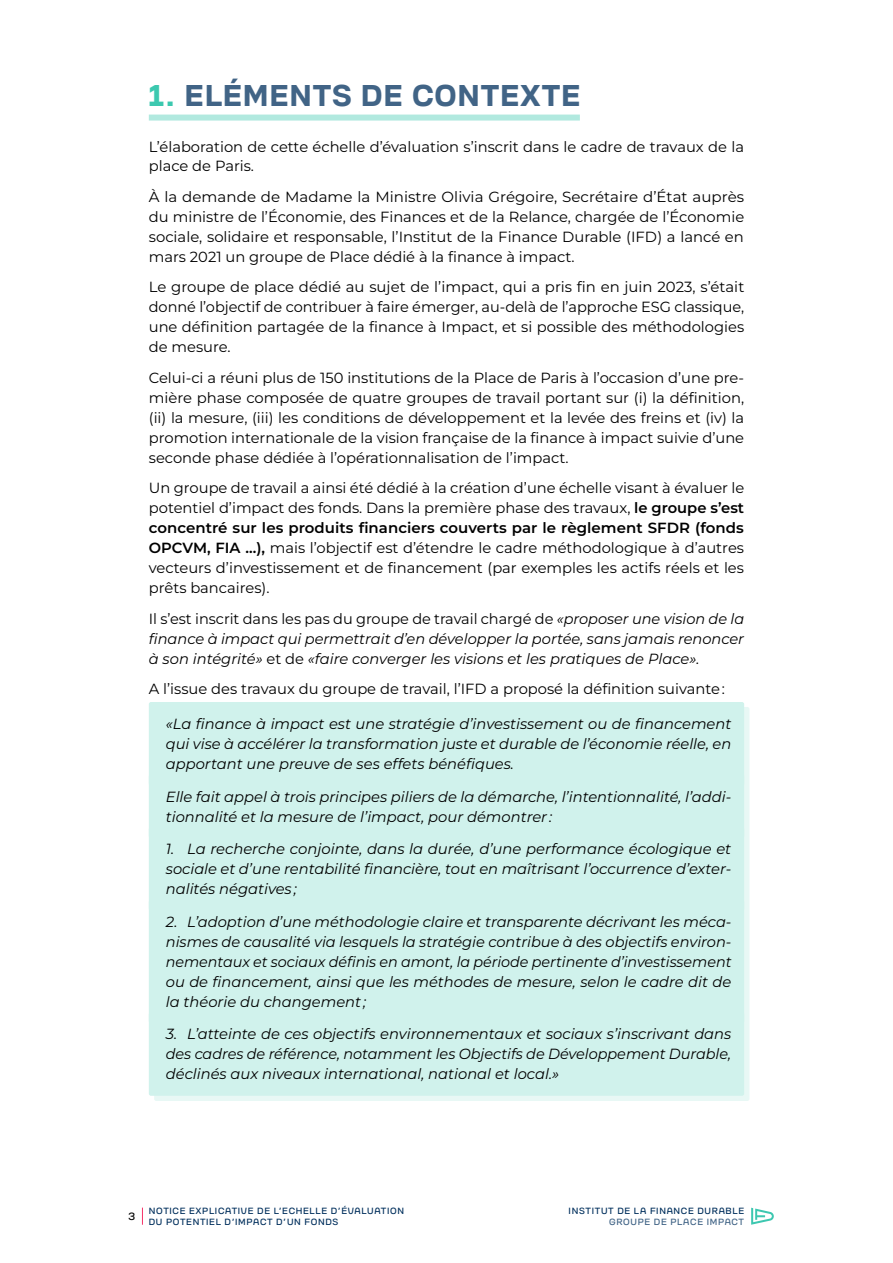
<style>
.page{position:relative;width:893px;height:1263px;background:#fff}
.page>*{position:absolute;margin:0;border:0;box-sizing:border-box;transform-origin:0 0}
.t1{font:700 30px "Toroka";letter-spacing:.025em;color:#416486}
.t2{font:14.7px/20px "Montserrat";color:#000;text-align:justify}
.t3{font:italic 14.7px/20px "Montserrat";color:#000;text-align:justify}
.t4{font:10.5px "Toroka";color:#000}
.t5{font:9px/10.8px "Toroka";letter-spacing:.075em;color:#02305d}
.t6{font:9px "Toroka";letter-spacing:.075em;color:#416486}
.s1{color:#3cc8af}
.s2{font-weight:600}
.s3{font-style:normal}
</style>
<div class="page">
<svg style="left:751px;top:1208px;width:23px;height:17px"></svg>
<svg style="left:142px;top:1207px;width:1px;height:18px"></svg>
<div style="left:154px;top:707px;width:595px;height:394px;background:#e8f8f5;border-radius:2px"></div>
<div style="left:149px;top:115px;width:431px;height:6px;background:#b1e9df"></div>
<div style="left:149px;top:702px;width:595px;height:83px;background:#d0f2ec;border-radius:2px"></div>
<div style="left:149px;top:775px;width:595px;height:63px;background:#d0f2ec;border-radius:2px"></div>
<div style="left:149px;top:827px;width:595px;height:84px;background:#d0f2ec;border-radius:2px"></div>
<div style="left:149px;top:900px;width:595px;height:123px;background:#d0f2ec;border-radius:2px"></div>
<div style="left:149px;top:1012px;width:595px;height:84px;background:#d0f2ec;border-radius:2px"></div>
<h1 class="t1" style="left:149px;top:72px;width:433px"><span class="s1">1.</span> ELÉMENTS DE CONTEXTE</h1>
<p class="t2" style="left:149px;top:136px;width:597px">L’élaboration de cette échelle d’évaluation s’inscrit dans le cadre de travaux de la place de Paris.</p>
<p class="t2" style="left:149px;top:186px;width:597px">À la demande de Madame la Ministre Olivia Grégoire, Secrétaire d’État auprès du ministre de l’Économie, des Finances et de la Relance, chargée de l’Économie sociale, solidaire et responsable, l’Institut de la Finance Durable (IFD) a lancé en mars 2021 un groupe de Place dédié à la finance à impact.</p>
<p class="t2" style="left:149px;top:277px;width:597px">Le groupe de place dédié au sujet de l’impact, qui a pris fin en juin 2023, s’était donné l’objectif de contribuer à faire émerger, au-delà de l’approche ESG classique, une définition partagée de la finance à Impact, et si possible des méthodologies de mesure.</p>
<p class="t2" style="left:149px;top:367px;width:597px">Celui-ci a réuni plus de 150 institutions de la Place de Paris à l’occasion d’une pre&shy;mière phase composée de quatre groupes de travail portant sur (i) la définition, (ii) la mesure, (iii) les conditions de développement et la levée des freins et (iv) la promotion internationale de la vision française de la finance à impact suivie d’une seconde phase dédiée à l’opérationnalisation de l’impact.</p>
<p class="t2" style="left:149px;top:478px;width:597px">Un groupe de travail a ainsi été dédié à la création d’une échelle visant à évaluer le potentiel d’impact des fonds. Dans la première phase des travaux, <span class="s2">le groupe s’est concentré sur les produits financiers couverts par le règlement SFDR (fonds OPCVM, FIA …),</span> mais l’objectif est d’étendre le cadre méthodologique à d’autres vecteurs d’investissement et de financement (par exemples les actifs réels et les prêts bancaires).</p>
<p class="t3" style="left:149px;top:608px;width:597px"><span class="s3">Il s’est inscrit dans les pas du groupe de travail chargé de</span> «proposer une vision de la finance à impact qui permettrait d’en développer la portée, sans jamais renoncer à son intégrité» <span class="s3">et de</span> «faire converger les visions et les pratiques de Place».</p>
<p class="t2" style="left:149px;top:679px;width:578px">A l’issue des travaux du groupe de travail, l’IFD a proposé la définition suivante :</p>
<p class="t3" style="left:166px;top:713px;width:567px">«La finance à impact est une stratégie d’investissement ou de financement qui vise à accélérer la transformation juste et durable de l’économie réelle, en apportant une preuve de ses effets bénéfiques.</p>
<p class="t3" style="left:166px;top:786px;width:567px">Elle fait appel à trois principes piliers de la démarche, l’intentionnalité, l’addi&shy;tionnalité et la mesure de l’impact, pour démontrer :</p>
<p class="t3" style="left:166px;top:839px;width:567px">1. La recherche conjointe, dans la durée, d’une performance écologique et sociale et d’une rentabilité financière, tout en maîtrisant l’occurrence d’exter&shy;nalités négatives ;</p>
<p class="t3" style="left:166px;top:911px;width:567px">2. L’adoption d’une méthodologie claire et transparente décrivant les méca&shy;nismes de causalité via lesquels la stratégie contribue à des objectifs environ&shy;nementaux et sociaux définis en amont, la période pertinente d’investissement ou de financement, ainsi que les méthodes de mesure, selon le cadre dit de la théorie du changement ;</p>
<p class="t3" style="left:166px;top:1024px;width:567px">3. L’atteinte de ces objectifs environnementaux et sociaux s’inscrivant dans des cadres de référence, notamment les Objectifs de Développement Durable, déclinés aux niveaux international, national et local.»</p>
<p class="t4" style="left:128px;top:1208px;width:8px">3</p>
<p class="t5" style="left:149px;top:1204px;width:257px">NOTICE EXPLICATIVE DE L’ECHELLE D’ÉVALUATION<br>DU POTENTIEL D’IMPACT D’UN FONDS</p>
<p class="t5" style="left:569px;top:1204px;width:177px">INSTITUT DE LA FINANCE DURABLE</p>
<p class="t6" style="left:609px;top:1215px;width:137px">GROUPE DE PLACE IMPACT</p>
</div>
